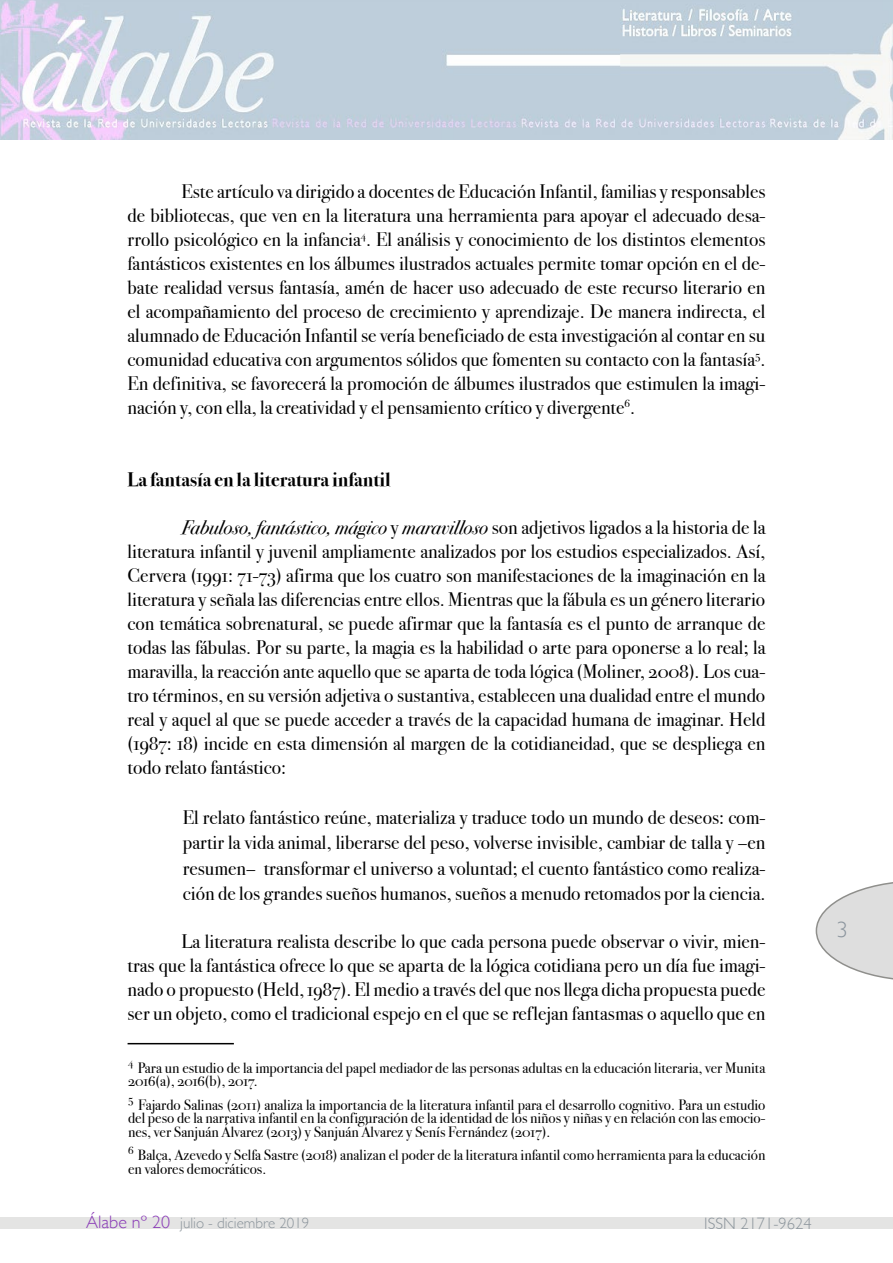
<style>
.page{position:relative;width:893px;height:1263px;background:#fff}
.page>*{position:absolute;margin:0;border:0;box-sizing:border-box;transform-origin:0 0}
.t1{font:300 22.5px "Gill Sans";color:#8a949d}
.t2{font:19.5px/24px "Bodoni Svty Two OSITCTT Book";color:#000;text-align:justify}
.t3{font:19.5px "Bodoni Svty Two OSITCTT Book It";color:#000}
.t4{font:19.5px "Bodoni Svty Two OSITCTT Bold";color:#000}
.t5{font:300 16.5px "Gill Sans";color:#8c959c}
.t6{font:15px/13.5px "Bodoni Svty Two OSITCTT Book";color:#000}
.t7{font:300 15px "Gill Sans";color:#8c959c}
.s1{font-family:"Bodoni Svty Two OSITCTT Book"}
.s2{font-size:18px;color:#893ab6}
</style>
<div class="page">
<svg style="left:816px;top:882px;width:77px;height:98px"></svg>
<img style="left:0;top:0;width:893px;height:139px">
<div style="left:0;top:1218px;width:893px;height:11px;background:#e4e4e3"></div>
<hr style="left:128px;top:1043px;width:106px;height:1px;background:#000">
<p class="t2" style="left:128px;top:179px;width:639px;text-indent:54px">Este artículo va dirigido a docentes de Educación Infantil, familias y responsables de bibliotecas, que ven en la literatura una herramienta para apoyar el adecuado desa&shy;rrollo psicológico en la infancia<sup>4</sup>. El análisis y conocimiento de los distintos elementos fantásticos existentes en los álbumes ilustrados actuales permite tomar opción en el de&shy;bate realidad versus fantasía, amén de hacer uso adecuado de este recurso literario en el acompañamiento del proceso de crecimiento y aprendizaje. De manera indirecta, el alumnado de Educación Infantil se vería beneficiado de esta investigación al contar en su comunidad educativa con argumentos sólidos que fomenten su contacto con la fantasía<sup>5</sup>.<br>En definitiva, se favorecerá la promoción de álbumes ilustrados que estimulen la imagi&shy;nación y, con ella, la creatividad y el pensamiento crítico y divergente<sup>6</sup>.</p>
<p class="t4" style="left:128px;top:468px;width:265px">La fantasía en la literatura infantil</p>
<p class="t3" style="left:182px;top:515px;width:585px">Fabuloso, fantástico, mágico <span class="s1">y</span> maravilloso <span class="s1">son adjetivos ligados a la historia de la</span></p>
<p class="t2" style="left:128px;top:539px;width:639px">literatura infantil y juvenil ampliamente analizados por los estudios especializados. Así, Cervera (1991: 71-73) afirma que los cuatro son manifestaciones de la imaginación en la literatura y señala las diferencias entre ellos. Mientras que la fábula es un género literario con temática sobrenatural, se puede afirmar que la fantasía es el punto de arranque de todas las fábulas. Por su parte, la magia es la habilidad o arte para oponerse a lo real; la maravilla, la reacción ante aquello que se aparta de toda lógica (Moliner, 2008). Los cua&shy;tro términos, en su versión adjetiva o sustantiva, establecen una dualidad entre el mundo real y aquel al que se puede acceder a través de la capacidad humana de imaginar. Held (1987: 18) incide en esta dimensión al margen de la cotidianeidad, que se despliega en todo relato fantástico:</p>
<p class="t2" style="left:183px;top:804px;width:584px;line-height:25.5px">El relato fantástico reúne, materializa y traduce todo un mundo de deseos: com&shy;partir la vida animal, liberarse del peso, volverse invisible, cambiar de talla y –en resumen– transformar el universo a voluntad; el cuento fantástico como realiza&shy;ción de los grandes sueños humanos, sueños a menudo retomados por la ciencia.</p>
<p class="t2" style="left:128px;top:929px;width:639px;text-indent:54px">La literatura realista describe lo que cada persona puede observar o vivir, mien&shy;tras que la fantástica ofrece lo que se aparta de la lógica cotidiana pero un día fue imagi&shy;nado o propuesto (Held, 1987). El medio a través del que nos llega dicha propuesta puede ser un objeto, como el tradicional espejo en el que se reflejan fantasmas o aquello que en</p>
<p class="t6" style="left:128px;top:1061px;width:639px"><sup>4</sup> Para un estudio de la importancia del papel mediador de las personas adultas en la educación literaria, ver Munita<br>2016(a), 2016(b), 2017.</p>
<p class="t6" style="left:128px;top:1098px;width:639px;text-align:justify"><sup>5</sup> Fajardo Salinas (2011) analiza la importancia de la literatura infantil para el desarrollo cognitivo. Para un estudio del peso de la narrativa infantil en la configuración de la identidad de los niños y niñas y en relación con las emocio&shy;nes, ver Sanjuán Álvarez (2013) y Sanjuán Álvarez y Senís Fernández (2017).</p>
<p class="t6" style="left:128px;top:1148px;width:639px"><sup>6</sup> Balça, Azevedo y Selfa Sastre (2018) analizan el poder de la literatura infantil como herramienta para la educación en valores democráticos.</p>
<p class="t7" style="left:86px;top:1211px;width:225px"><span class="s2">Álabe nº 20</span> julio - diciembre 2019</p>
<p class="t5" style="left:704px;top:1211px;width:109px">ISSN 2171-9624</p>
<p class="t1" style="left:837px;top:912px;width:13px">3</p>
</div>
